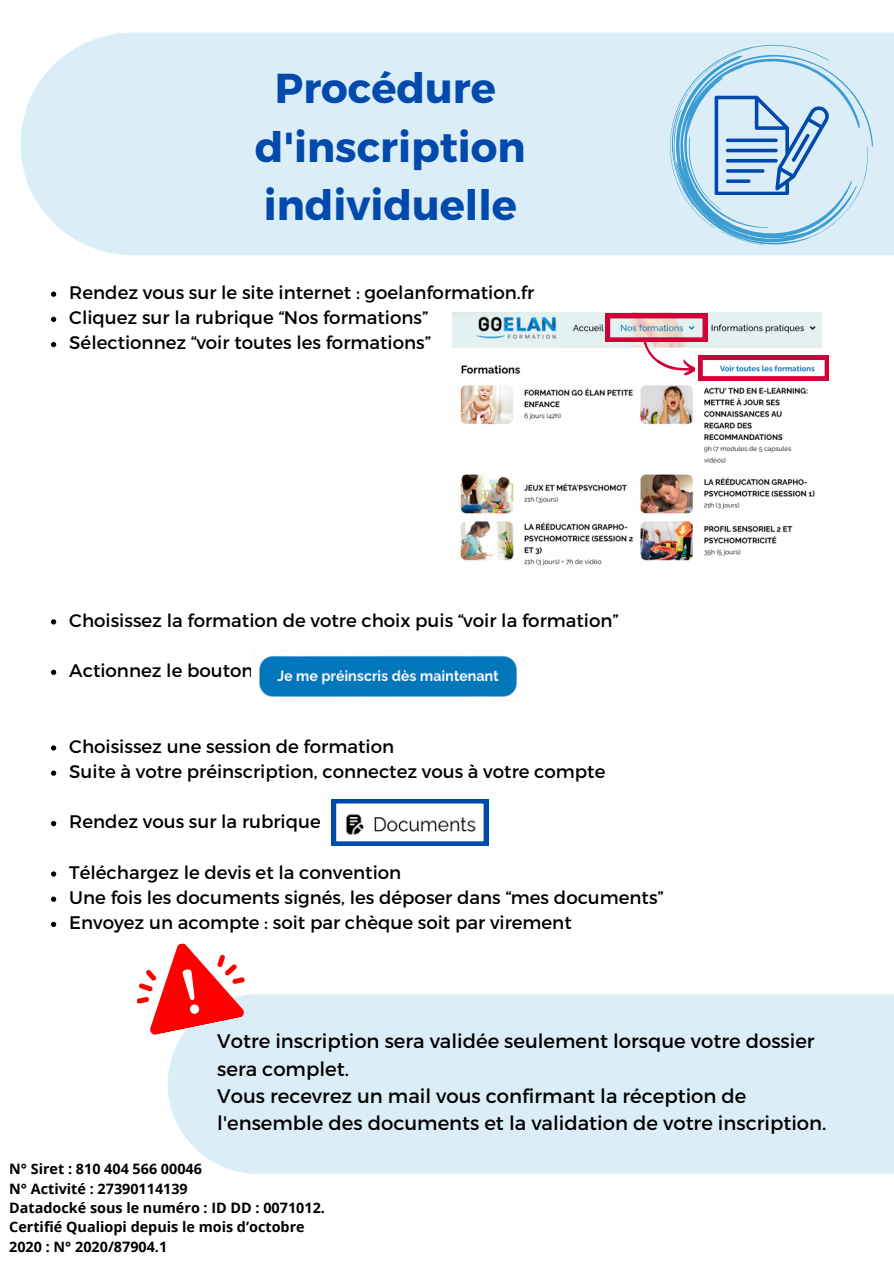
<style>
.page{position:relative;width:894px;height:1264px;background:#fff}
.page>*{position:absolute;margin:0;border:0;box-sizing:border-box;transform-origin:0 0}
.t1{font:700 41.85px/58.3px "Montserrat";color:#004aad;text-align:center}
.t2{font:19.65px/27.3px "Montserrat";color:#000}
.t3{font:18.15px "Montserrat";color:#000}
.t4{font:700 14.4px "Open Sans";color:#000}
</style>
<div class="page">
<div style="left:21px;top:32px;width:872px;height:223px;background:#dbedf6"></div>
<div style="left:168px;top:994px;width:725px;height:179px;background:#dbedf6"></div>
<svg style="left:51px;top:291px;width:5px;height:6px"></svg>
<svg style="left:51px;top:317px;width:5px;height:5px"></svg>
<svg style="left:51px;top:342px;width:5px;height:5px"></svg>
<svg style="left:51px;top:619px;width:5px;height:5px"></svg>
<svg style="left:51px;top:669px;width:5px;height:6px"></svg>
<svg style="left:51px;top:745px;width:5px;height:5px"></svg>
<svg style="left:51px;top:770px;width:5px;height:5px"></svg>
<svg style="left:51px;top:821px;width:5px;height:5px"></svg>
<svg style="left:51px;top:871px;width:5px;height:5px"></svg>
<svg style="left:51px;top:896px;width:5px;height:5px"></svg>
<svg style="left:51px;top:921px;width:5px;height:6px"></svg>
<img style="left:259px;top:655px;width:258px;height:43px">
<img style="left:452px;top:312px;width:369px;height:254px">
<img style="left:320px;top:798px;width:169px;height:48px">
<svg style="left:331px;top:799px;width:157px;height:46px"></svg>
<svg style="left:136px;top:943px;width:109px;height:92px"></svg>
<svg style="left:669px;top:45px;width:203px;height:200px;background:#bad8ec"></svg>
<svg style="left:605px;top:314px;width:223px;height:66px"></svg>
<h1 class="t1" style="left:255px;top:57px;width:272px">Procédure d'inscription individuelle</h1>
<p class="t3" style="left:69px;top:280px;width:466px">Rendez vous sur le site internet : goelanformation.fr</p>
<p class="t3" style="left:69px;top:306px;width:360px">Cliquez sur la rubrique “Nos formations”</p>
<p class="t3" style="left:69px;top:331px;width:363px">Sélectionnez “voir toutes les formations”</p>
<p class="t3" style="left:69px;top:608px;width:550px">Choisissez la formation de votre choix puis “voir la formation”</p>
<p class="t3" style="left:69px;top:658px;width:186px">Actionnez le bouton</p>
<p class="t3" style="left:69px;top:734px;width:326px">Choisissez une session de formation</p>
<p class="t3" style="left:69px;top:759px;width:537px">Suite à votre préinscription, connectez vous à votre compte</p>
<p class="t3" style="left:69px;top:810px;width:253px">Rendez vous sur la rubrique</p>
<p class="t3" style="left:69px;top:860px;width:333px">Téléchargez le devis et la convention</p>
<p class="t3" style="left:69px;top:885px;width:595px">Une fois les documents signés, les déposer dans “mes documents”</p>
<p class="t3" style="left:69px;top:910px;width:504px">Envoyez un acompte : soit par chèque soit par virement</p>
<p class="t2" style="left:217px;top:1026px;width:610px">Votre inscription sera validée seulement lorsque votre dossier sera complet.<br>Vous recevrez un mail vous confirmant la réception de l'ensemble des documents et la validation de votre inscription.</p>
<p class="t4" style="left:9px;top:1158px;width:194px">N° Siret : 810 404 566 00046</p>
<p class="t4" style="left:9px;top:1178px;width:180px">N° Activité : 27390114139</p>
<p class="t4" style="left:9px;top:1197px;width:317px">Datadocké sous le numéro : ID DD : 0071012.</p>
<h2 class="t4" style="left:9px;top:1216px;width:297px">Certifié Qualiopi depuis le mois d’octobre</h2>
<p class="t4" style="left:9px;top:1236px;width:159px">2020 : N° 2020/87904.1</p>
</div>
